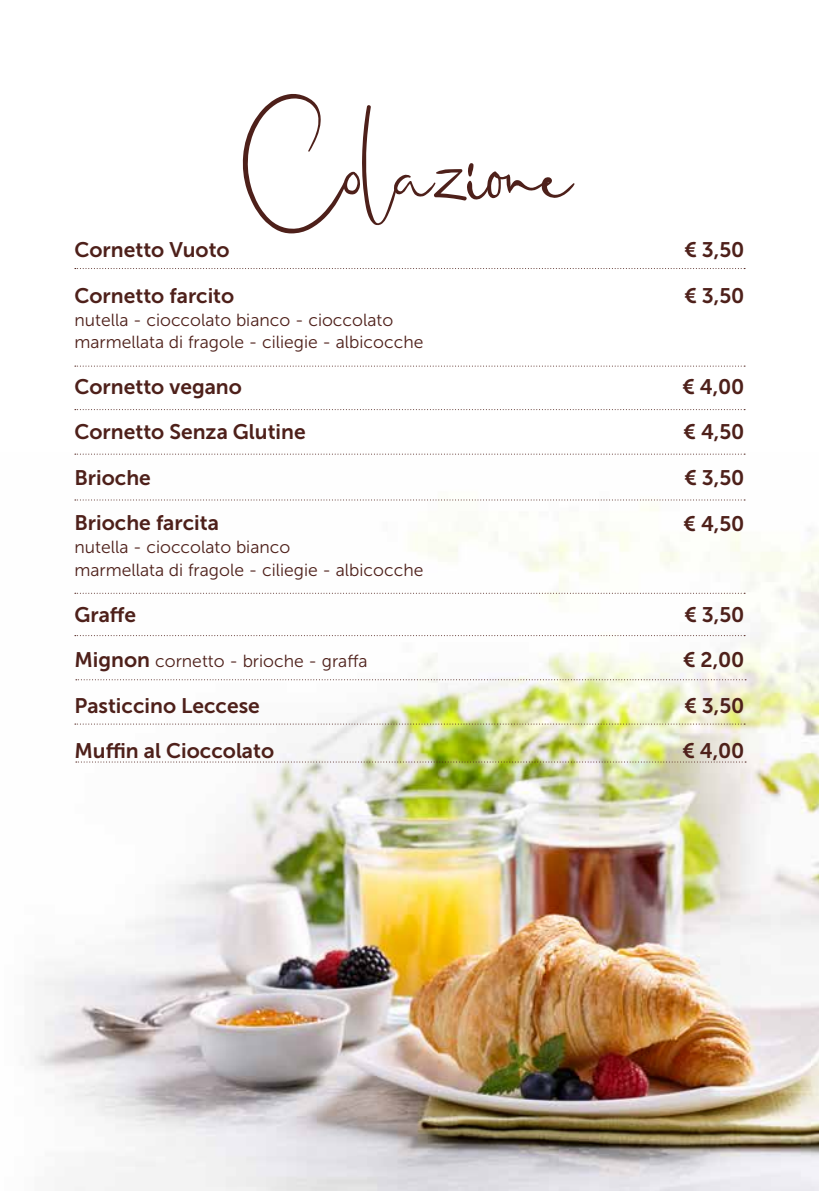
<style>
.page{position:relative;width:819px;height:1191px;background:#fff}
.page>*{position:absolute;margin:0;border:0;box-sizing:border-box;transform-origin:0 0}
.t1{font:210px "Jaceline";color:#4e201a}
.t2{font:21px/45.5px "Museo Sans 700";color:#4e201a}
.t3{font:17.5px/22.8px "Museo Sans 300";color:#4e201a}
.s1{font-family:"Museo Sans 700";font-size:21px}
</style>
<div class="page">
<img style="left:34px;top:453px;width:785px;height:738px">
<svg style="left:75px;top:268px;width:670px;height:1px"></svg>
<svg style="left:75px;top:366px;width:670px;height:1px"></svg>
<svg style="left:75px;top:409px;width:670px;height:1px"></svg>
<svg style="left:75px;top:454px;width:670px;height:1px"></svg>
<svg style="left:75px;top:499px;width:670px;height:1px"></svg>
<svg style="left:75px;top:593px;width:670px;height:1px"></svg>
<svg style="left:75px;top:635px;width:670px;height:1px"></svg>
<svg style="left:76px;top:679px;width:670px;height:1px"></svg>
<svg style="left:76px;top:761px;width:670px;height:1px"></svg>
<svg style="left:75px;top:723px;width:670px;height:1px"></svg>
<h1 class="t1" style="left:246px;top:74px;width:328px">Colazione</h1>
<p class="t2" style="left:74px;top:227px;width:161px">Cornetto Vuoto<br>Cornetto farcito</p>
<p class="t3" style="left:74px;top:308px;width:350px">nutella - cioccolato bianco - cioccolato marmellata di fragole - ciliegie - albicocche</p>
<p class="t2" style="left:74px;top:364px;width:233px">Cornetto vegano<br>Cornetto Senza Glutine<br>Brioche<br>Brioche farcita</p>
<p class="t3" style="left:74px;top:536px;width:350px">nutella - cioccolato bianco<br>marmellata di fragole - ciliegie - albicocche</p>
<p class="t2" style="left:74px;top:591px;width:63px">Graffe</p>
<p class="t3" style="left:74px;top:650px;width:295px"><span class="s1">Mignon</span> cornetto - brioche - graffa</p>
<p class="t2" style="left:74px;top:682px;width:201px">Pasticcino Leccese<br>Muffin al Cioccolato</p>
<p class="t2" style="left:684px;top:227px;width:62px">€ 3,50 € 3,50</p>
<p class="t2" style="left:682px;top:364px;width:64px;text-align:justify">€ 4,00 € 4,50 € 3,50 € 4,50</p>
<p class="t2" style="left:682px;top:591px;width:64px;text-align:justify">€ 3,50 € 2,00 € 3,50 € 4,00</p>
</div>
